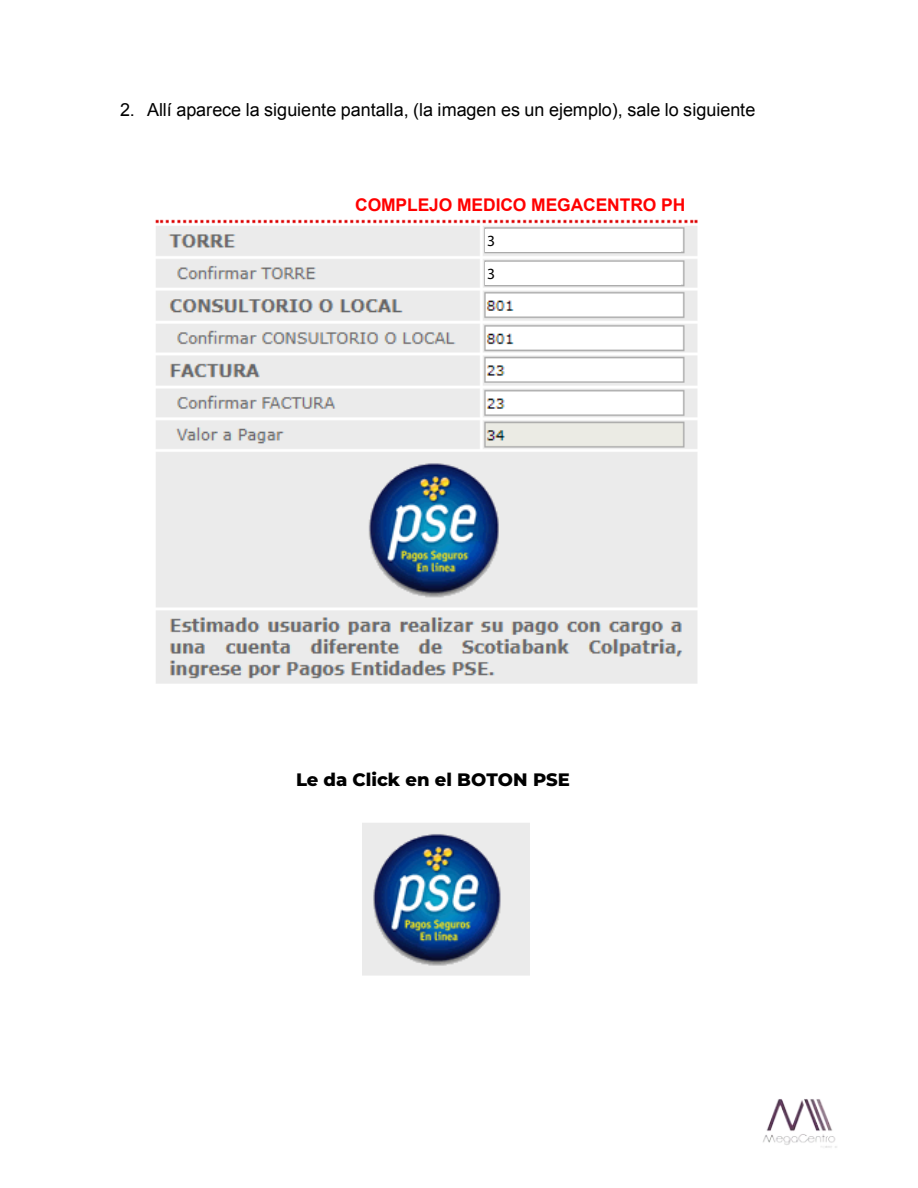
<style>
.page{position:relative;width:918px;height:1188px;background:#fff}
.page>*{position:absolute;margin:0;border:0;box-sizing:border-box;transform-origin:0 0}
.t1{font:18px "Arial";letter-spacing:-.005em;color:#000}
.t2{font:800 18px "Montserrat";color:#000}
.t3{font:700 17.55px "Arial";letter-spacing:-.005em;color:#f00}
.t4{font:15.6px/33px "Myriad Pro";color:#000}
</style>
<div class="page">
<img style="left:155px;top:219px;width:543px;height:465px">
<img style="left:362px;top:823px;width:168px;height:153px">
<div style="left:486px;top:229px;width:195px;height:23px;background:#fff"></div>
<div style="left:486px;top:262px;width:195px;height:23px;background:#fff"></div>
<img style="left:763px;top:1099px;width:74px;height:49px">
<p class="t1" style="left:120px;top:97px;width:637px">2. Allí aparece la siguiente pantalla, (la imagen es un ejemplo), sale lo siguiente</p>
<p class="t3" style="left:355px;top:194px;width:332px">COMPLEJO MEDICO MEGACENTRO PH</p>
<p class="t4" style="left:487px;top:224px;width:10px">3<br>3</p>
<p class="t2" style="left:296px;top:766px;width:276px">Le da Click en el BOTON PSE</p>
</div>
